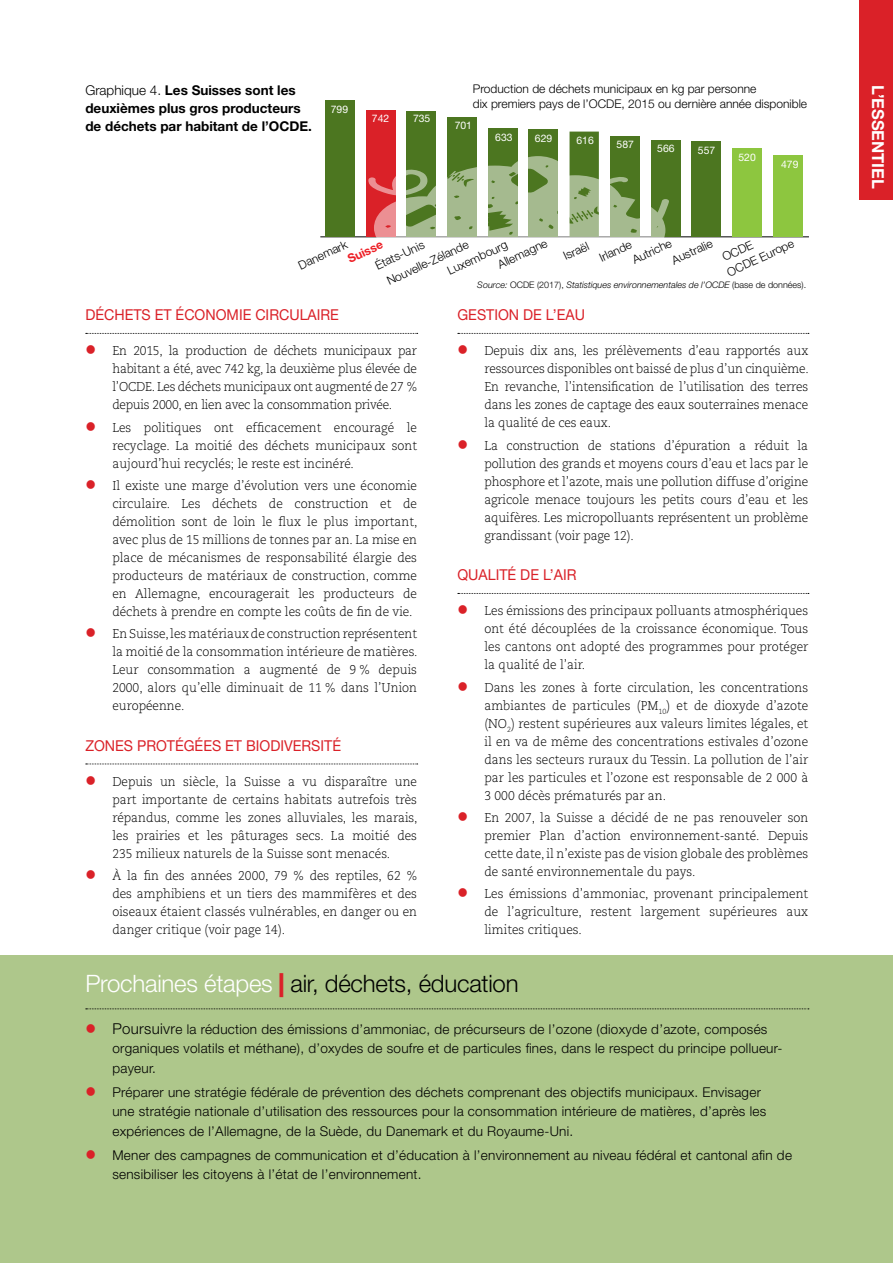
<style>
.page{position:relative;width:893px;height:1263px;background:#fff}
.page>*{position:absolute;margin:0;border:0;box-sizing:border-box;transform-origin:0 0}
.t1{font:300 24px "Helvetica Neue LT Std";letter-spacing:-.01em;color:#000}
.t2{font:700 16.5px "Helvetica Neue LT Std";color:#fff}
.t3{font:15px "Helvetica Neue LT Std";color:#da2128;scale:.95 1}
.t4{font:300 13.5px/19.5px "Helvetica Neue LT Std";letter-spacing:.02em;color:#000}
.t5{font:700 13.5px/18px "Helvetica Neue LT Std";color:#000}
.t6{font:300 12.75px/18px "Caecilia LT Std";color:#000;text-align:justify;scale:.95 1}
.t7{font:300 12px/15px "Helvetica Neue LT Std";color:#000}
.t8{font:300 11.85px/15.6px "Helvetica Neue LT Std";color:#000}
.t9{font:700 11.85px "Helvetica Neue LT Std";color:#ed1d24}
.t10{font:10.35px "Helvetica Neue LT Std";color:#fff}
.t11{font:italic 300 9px "Helvetica Neue LT Std";color:#000}
.s1{font-weight:300}
.s2{font-style:normal}
.s3{color:#fff}
.s4{font-weight:900;color:#da2128}
.s5{font-size:15px}
</style>
<div class="page">
<div style="left:859px;top:0;width:34px;height:199px;background:#da2128"></div>
<div style="left:0;top:955px;width:893px;height:308px;background:#aec78b"></div>
<svg style="left:458px;top:333px;width:351px;height:1px"></svg>
<svg style="left:458px;top:593px;width:351px;height:1px"></svg>
<svg style="left:86px;top:333px;width:332px;height:1px"></svg>
<svg style="left:86px;top:764px;width:332px;height:1px"></svg>
<svg style="left:86px;top:1008px;width:723px;height:1px"></svg>
<hr style="left:320px;top:236px;width:489px;height:1px;background:#000">
<div style="left:325px;top:100px;width:30px;height:137px;background:#4c7620"></div>
<div style="left:366px;top:110px;width:29px;height:127px;background:#da2128"></div>
<div style="left:407px;top:111px;width:29px;height:126px;background:#4c7620"></div>
<div style="left:447px;top:117px;width:30px;height:120px;background:#4c7620"></div>
<div style="left:488px;top:129px;width:29px;height:108px;background:#4c7620"></div>
<div style="left:529px;top:129px;width:29px;height:108px;background:#4c7620"></div>
<div style="left:570px;top:132px;width:29px;height:105px;background:#4c7620"></div>
<div style="left:610px;top:137px;width:30px;height:100px;background:#4c7620"></div>
<div style="left:651px;top:140px;width:29px;height:97px;background:#4c7620"></div>
<div style="left:692px;top:142px;width:29px;height:95px;background:#4c7620"></div>
<div style="left:732px;top:148px;width:30px;height:89px;background:#8dc63f"></div>
<div style="left:773px;top:155px;width:29px;height:82px;background:#8dc63f"></div>
<svg style="left:368px;top:156px;width:301px;height:82px"></svg>
<p class="t5" style="left:85px;top:81px;width:228px"><span class="s1">Graphique 4.</span> Les Suisses sont les deuxièmes plus gros producteurs de déchets par habitant de l’OCDE.</p>
<p class="t10" style="left:331px;top:103px;width:19px">799</p>
<p class="t10" style="left:372px;top:112px;width:19px">742</p>
<p class="t10" style="left:413px;top:113px;width:19px">735</p>
<p class="t7" style="left:473px;top:81px;width:336px">Production de déchets municipaux en kg par personne<br>dix premiers pays de l’OCDE, 2015 ou dernière année disponible</p>
<p class="t10" style="left:455px;top:119px;width:19px">701</p>
<p class="t10" style="left:495px;top:131px;width:19px">633</p>
<p class="t10" style="left:535px;top:132px;width:19px">629</p>
<p class="t10" style="left:576px;top:134px;width:19px">616</p>
<p class="t10" style="left:617px;top:138px;width:19px">587</p>
<p class="t10" style="left:657px;top:142px;width:19px">566</p>
<p class="t10" style="left:698px;top:144px;width:19px">557</p>
<p class="t10" style="left:738px;top:151px;width:19px">520</p>
<p class="t10" style="left:781px;top:158px;width:19px">479</p>
<p class="t8" style="left:295px;top:259px;width:54px;rotate:-25deg">Danemark</p>
<p class="t9" style="left:345px;top:253px;width:39px;rotate:-25deg">Suisse</p>
<p class="t8" style="left:669px;top:253px;width:45px;rotate:-25deg">Australie</p>
<p class="t8" style="left:720px;top:250px;width:34px;rotate:-25deg">OCDE</p>
<p class="t8" style="left:724px;top:265px;width:74px;rotate:-25deg">OCDE Europe</p>
<p class="t8" style="left:561px;top:249px;width:28px;rotate:-25deg">Israël</p>
<p class="t8" style="left:623px;top:239px;width:44px;text-indent:-29px;rotate:-25deg">Irlande<br>Autriche</p>
<p class="t8" style="left:495px;top:257px;width:55px;rotate:-25deg">Allemagne</p>
<p class="t8" style="left:384px;top:274px;width:90px;rotate:-25deg">Nouvelle-Zélande</p>
<p class="t8" style="left:373px;top:259px;width:54px;rotate:-25deg">États-Unis</p>
<p class="t8" style="left:445px;top:264px;width:66px;rotate:-25deg">Luxembourg</p>
<p class="t11" style="left:477px;top:280px;width:330px">Source: <span class="s2">OCDE (2017),</span> Statistiques environnementales de l’OCDE <span class="s2">(base de données).</span></p>
<p class="t3" style="left:85px;top:306px;width:268px">DÉCHETS ET ÉCONOMIE CIRCULAIRE</p>
<p class="t6" style="left:112px;top:342px;width:322px">En 2015, la production de déchets municipaux par habitant a été, avec 742 kg, la deuxième plus élevée de l’OCDE. Les déchets municipaux ont augmenté de 27 % depuis 2000, en lien avec la consommation privée.</p>
<p class="t6" style="left:112px;top:418px;width:322px">Les politiques ont efficacement encouragé le recyclage. La moitié des déchets municipaux sont aujourd’hui recyclés; le reste est incinéré.</p>
<p class="t6" style="left:112px;top:477px;width:323px">Il existe une marge d’évolution vers une économie circulaire. Les déchets de construction et de démolition sont de loin le flux le plus important, avec plus de 15 millions de tonnes par an. La mise en place de mécanismes de responsabilité élargie des producteurs de matériaux de construction, comme en Allemagne, encouragerait les producteurs de déchets à prendre en compte les coûts de fin de vie.</p>
<p class="t6" style="left:112px;top:625px;width:323px">En Suisse, les matériaux de construction représentent la moitié de la consommation intérieure de matières.<br>Leur consommation a augmenté de 9 % depuis 2000, alors qu’elle diminuait de 11 % dans l’Union européenne.</p>
<p class="t3" style="left:85px;top:736px;width:271px">ZONES PROTÉGÉES ET BIODIVERSITÉ</p>
<p class="t6" style="left:112px;top:773px;width:323px">Depuis un siècle, la Suisse a vu disparaître une part importante de certains habitats autrefois très répandus, comme les zones alluviales, les marais, les prairies et les pâturages secs. La moitié des 235 milieux naturels de la Suisse sont menacés.</p>
<p class="t6" style="left:112px;top:867px;width:322px">À la fin des années 2000, 79 % des reptiles, 62 % des amphibiens et un tiers des mammifères et des oiseaux étaient classés vulnérables, en danger ou en danger critique (voir page 14).</p>
<p class="t3" style="left:457px;top:306px;width:136px">GESTION DE L’EAU</p>
<p class="t6" style="left:484px;top:342px;width:343px">Depuis dix ans, les prélèvements d’eau rapportés aux ressources disponibles ont baissé de plus d’un cinquième.<br>En revanche, l’intensification de l’utilisation des terres dans les zones de captage des eaux souterraines menace la qualité de ces eaux.</p>
<p class="t6" style="left:484px;top:436px;width:342px">La construction de stations d’épuration a réduit la pollution des grands et moyens cours d’eau et lacs par le phosphore et l’azote, mais une pollution diffuse d’origine agricole menace toujours les petits cours d’eau et les aquifères. Les micropolluants représentent un problème grandissant (voir page 12).</p>
<p class="t3" style="left:457px;top:566px;width:127px">QUALITÉ DE L’AIR</p>
<p class="t6" style="left:484px;top:602px;width:342px">Les émissions des principaux polluants atmosphériques ont été découplées de la croissance économique. Tous les cantons ont adopté des programmes pour protéger la qualité de l’air.</p>
<p class="t6" style="left:484px;top:678px;width:342px">Dans les zones à forte circulation, les concentrations ambiantes de particules (PM<sub>10</sub>) et de dioxyde d’azote (NO<sub>2</sub>) restent supérieures aux valeurs limites légales, et il en va de même des concentrations estivales d’ozone dans les secteurs ruraux du Tessin. La pollution de l’air par les particules et l’ozone est responsable de 2 000 à 3 000 décès prématurés par an.</p>
<p class="t6" style="left:484px;top:809px;width:342px">En 2007, la Suisse a décidé de ne pas renouveler son premier Plan d’action environnement-santé. Depuis cette date, il n’existe pas de vision globale des problèmes de santé environnementale du pays.</p>
<p class="t6" style="left:484px;top:885px;width:342px">Les émissions d’ammoniac, provenant principalement de l’agriculture, restent largement supérieures aux limites critiques.</p>
<h1 class="t1" style="left:85px;top:968px;width:435px"><span class="s3">Prochaines étapes</span> <span class="s4">|</span> air, déchets, éducation</h1>
<p class="t4" style="left:112px;top:1019px;width:672px"><span class="s5">Poursuivr</span>e la réduction des émissions d’ammoniac, de précurseurs de l’ozone (dioxyde d’azote, composés organiques volatils et méthane), d’oxydes de soufre et de particules fines, dans le respect du principe pollueur&shy;payeur.</p>
<p class="t4" style="left:112px;top:1082px;width:655px">Préparer une stratégie fédérale de prévention des déchets comprenant des objectifs municipaux. Envisager une stratégie nationale d’utilisation des ressources pour la consommation intérieure de matières, d’après les expériences de l’Allemagne, de la Suède, du Danemark et du Royaume-Uni.</p>
<p class="t4" style="left:112px;top:1145px;width:681px">Mener des campagnes de communication et d’éducation à l’environnement au niveau fédéral et cantonal afin de sensibiliser les citoyens à l’état de l’environnement.</p>
<p class="t2" style="left:888px;top:85px;width:105px;rotate:90deg">l’essentiel</p>
</div>
